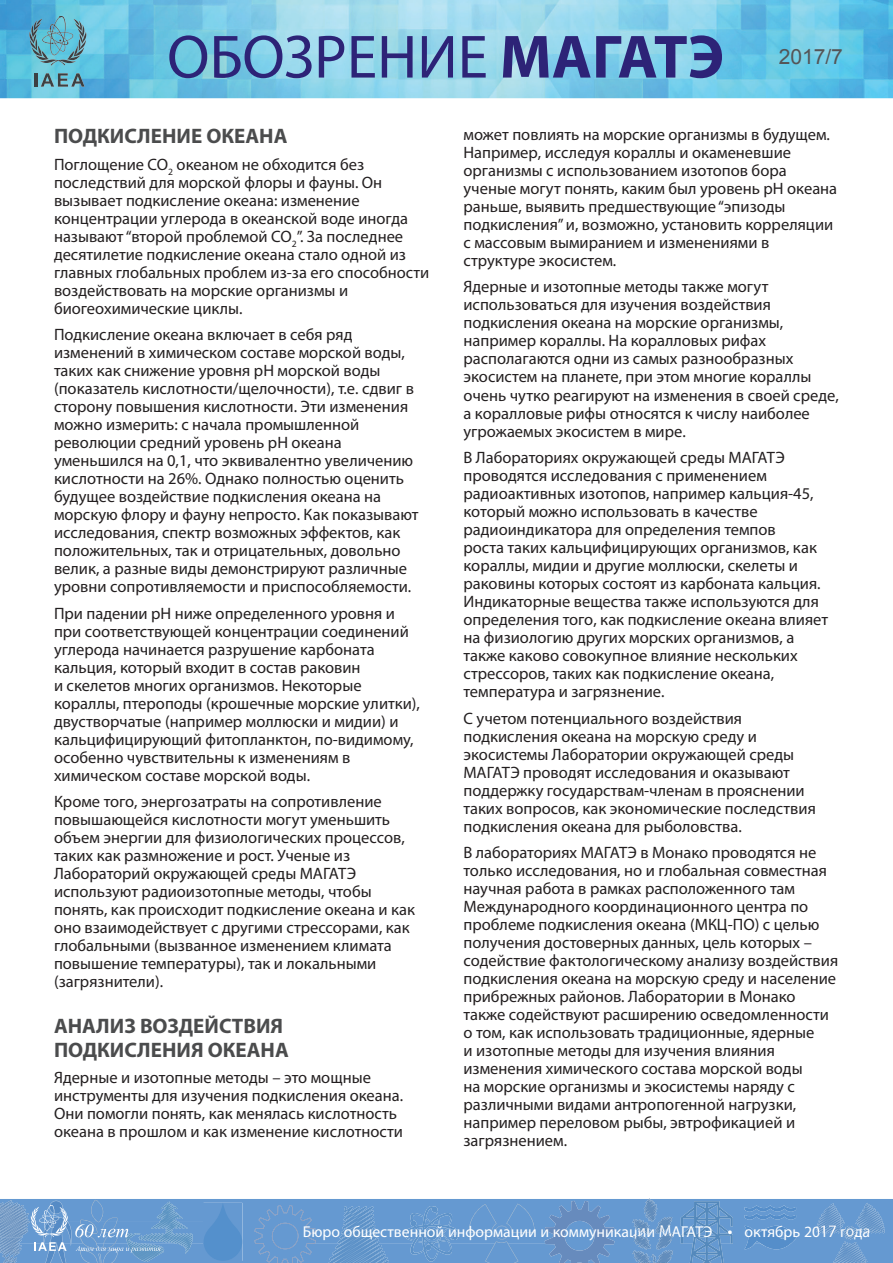
<style>
.page{position:relative;width:893px;height:1263px;background:#fff}
.page>*{position:absolute;margin:0;border:0;box-sizing:border-box;transform-origin:0 0}
.t1{font:61.5px "Myriad Pro";color:#2d2377}
.t2{font:700 21px/24px "Myriad Pro";color:#4b4c4d}
.t3{font:21px "Arial";color:#545557}
.t4{font:16.5px/18px "Myriad Pro";color:#231f20}
.t5{font:15.75px "Myriad Pro";color:#fff}
.s1{font-weight:700}
.s2{font-size:18px}
</style>
<div class="page">
<img style="left:0;top:0;width:893px;height:98px">
<div style="left:0;top:1199px;width:893px;height:64px;background:#6599d1"></div>
<svg style="left:796px;top:1200px;width:87px;height:63px;background:#689ad1"></svg>
<svg style="left:833px;top:1241px;width:34px;height:22px"></svg>
<svg style="left:29px;top:19px;width:20px;height:41px"></svg>
<svg style="left:67px;top:19px;width:19px;height:41px"></svg>
<img style="left:40px;top:59px;width:36px;height:7px">
<img style="left:42px;top:16px;width:31px;height:39px">
<svg style="left:35px;top:73px;width:2px;height:14px"></svg>
<img style="left:41px;top:73px;width:13px;height:14px">
<img style="left:58px;top:73px;width:10px;height:14px">
<img style="left:71px;top:73px;width:14px;height:14px">
<img style="left:644px;top:1198px;width:11px;height:2px">
<img style="left:855px;top:1203px;width:19px;height:30px">
<img style="left:816px;top:1203px;width:21px;height:30px">
<svg style="left:0;top:1200px;width:796px;height:63px;background:#6a9acf"></svg>
<h1 class="t1" style="left:167px;top:19px;width:558px">ОБОЗРЕНИЕ <span class="s1">МАГАТЭ</span></h1>
<p class="t3" style="left:779px;top:43px;width:66px">2017/7</p>
<p class="t2" style="left:54px;top:124px;width:235px">ПОДКИСЛЕНИЕ ОКЕАНА</p>
<p class="t4" style="left:54px;top:155px;width:377px">Поглощение CO<sub>2</sub> океаном не обходится без последствий для морской флоры и фауны. Он вызывает подкисление океана: изменение концентрации углерода в океанской воде иногда называют “второй проблемой CO<sub>2</sub>”. За последнее десятилетие подкисление океана стало одной из главных глобальных проблем из-за его способности воздействовать на морские организмы и биогеохимические циклы.</p>
<p class="t4" style="left:54px;top:326px;width:366px">Подкисление океана включает в себя ряд изменений в химическом составе морской воды, таких как снижение уровня рН морской воды (показатель кислотности/щелочности), т.е. сдвиг в сторону повышения кислотности. Эти изменения можно измерить: с начала промышленной революции средний уровень рН океана уменьшился на 0,1, что эквивалентно увеличению кислотности на 26%. Однако полностью оценить будущее воздействие подкисления океана на морскую флору и фауну непросто. Как показывают исследования, спектр возможных эффектов, как положительных, так и отрицательных, довольно велик, а разные виды демонстрируют различные уровни сопротивляемости и приспособляемости.</p>
<p class="t4" style="left:54px;top:604px;width:367px">При падении рН ниже определенного уровня и при соответствующей концентрации соединений углерода начинается разрушение карбоната кальция, который входит в состав раковин<br>и скелетов многих организмов. Некоторые кораллы, птероподы (крошечные морские улитки), двустворчатые (например моллюски и мидии) и кальцифицирующий фитопланктон, по-видимому, особенно чувствительны к изменениям в химическом составе морской воды.</p>
<p class="t4" style="left:54px;top:793px;width:362px">Кроме того, энергозатраты на сопротивление повышающейся кислотности могут уменьшить объем энергии для физиологических процессов, таких как размножение и рост. Ученые из Лабораторий окружающей среды МАГАТЭ используют радиоизотопные методы, чтобы понять, как происходит подкисление океана и как оно взаимодействует с другими стрессорами, как глобальными (вызванное изменением климата повышение температуры), так и локальными (загрязнители).</p>
<p class="t2" style="left:54px;top:1013px;width:236px">АНАЛИЗ ВОЗДЕЙСТВИЯ<br>ПОДКИСЛЕНИЯ ОКЕАНА</p>
<p class="t4" style="left:54px;top:1068px;width:351px">Ядерные и изотопные методы – это мощные инструменты для изучения подкисления океана.<br>Они помогли понять, как менялась кислотность океана в прошлом и как изменение кислотности</p>
<p class="t4" style="left:463px;top:125px;width:375px">может повлиять на морские организмы в будущем.<br>Например, исследуя кораллы и окаменевшие организмы с использованием изотопов бора ученые могут понять, каким был уровень рН океана раньше, выявить предшествующие “эпизоды подкисления” и, возможно, установить корреляции с массовым вымиранием и изменениями в структуре экосистем.</p>
<p class="t4" style="left:463px;top:278px;width:377px">Ядерные и изотопные методы также могут использоваться для изучения воздействия подкисления океана на морские организмы, например кораллы. На коралловых рифах располагаются одни из самых разнообразных экосистем на планете, при этом многие кораллы очень чутко реагируют на изменения в своей среде, а коралловые рифы относятся к числу наиболее угрожаемых экосистем в мире.</p>
<p class="t4" style="left:463px;top:448px;width:366px">В Лабораториях окружающей среды МАГАТЭ проводятся исследования с применением радиоактивных изотопов, например кальция-45, который можно использовать в качестве радиоиндикатора для определения темпов<br>роста таких кальцифицирующих организмов, как кораллы, мидии и другие моллюски, скелеты и раковины которых состоят из карбоната кальция.<br>Индикаторные вещества также используются для определения того, как подкисление океана влияет на физиологию других морских организмов, а также каково совокупное влияние нескольких стрессоров, таких как подкисление океана, температура и загрязнение.</p>
<p class="t4" style="left:463px;top:709px;width:354px">С учетом потенциального воздействия подкисления океана на морскую среду и экосистемы Лаборатории окружающей среды МАГАТЭ проводят исследования и оказывают поддержку государствам-членам в прояснении таких вопросов, как экономические последствия подкисления океана для рыболовства.</p>
<p class="t4" style="left:463px;top:843px;width:376px">В лабораториях МАГАТЭ в Монако проводятся не только исследования, но и глобальная совместная научная работа в рамках расположенного там Международного координационного центра по проблеме подкисления океана (МКЦ-ПО) с целью получения достоверных данных, цель которых – содействие фактологическому анализу воздействия подкисления океана на морскую среду и население прибрежных районов. Лаборатории в Монако также содействуют расширению осведомленности о том, как использовать традиционные, ядерные<br>и изотопные методы для изучения влияния изменения химического состава морской воды<br>на морские организмы и экосистемы наряду с различными видами антропогенной нагрузки, например переловом рыбы, эвтрофикацией и загрязнением.</p>
<p class="t5" style="left:303px;top:1221px;width:569px">Бюро общественной информации и коммуникации МАГАТЭ <span class="s2">•</span> октябрь 2017 года</p>
</div>
